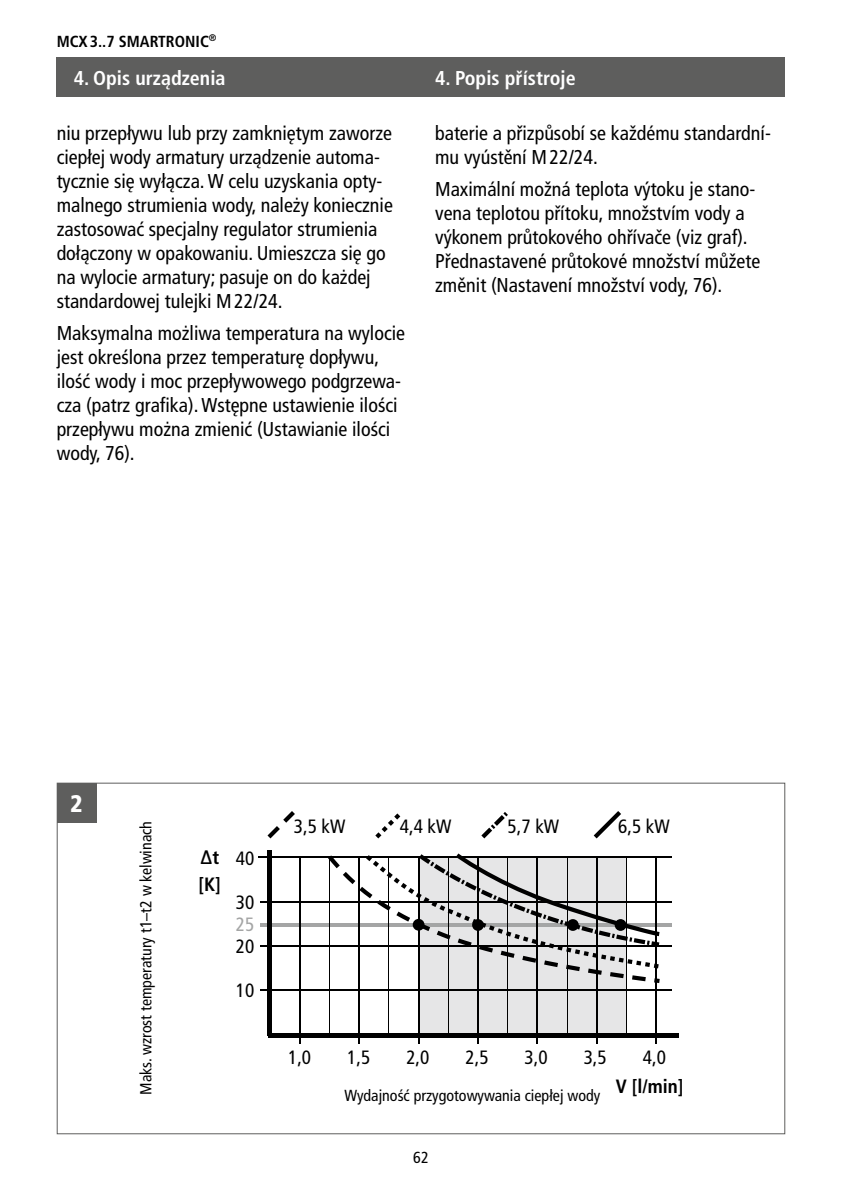
<style>
.page{position:relative;width:842px;height:1191px;background:#fff}
.page>*{position:absolute;margin:0;border:0;box-sizing:border-box;transform-origin:0 0}
.t1{font:900 condensed 24px "Frutiger LTCE";color:#fff}
.t2{font:condensed 20px/24px "Frutiger LTCE";color:#000}
.t3{font:700 condensed 20px "Frutiger LTCE";color:#fff}
.t4{font:condensed 19.2px "Frutiger LT Std";color:#000}
.t5{font:700 condensed 19.2px/26.4px "Frutiger LT Std";color:#000}
.t6{font:condensed 19.2px "Frutiger LT Std";color:#a4a5a5}
.t7{font:condensed 16px "Frutiger LTCE";color:#000}
.t8{font:700 condensed 16px "Frutiger LT Std";color:#000}
.t9{font:condensed 16px "Frutiger LT Std";color:#000}
.s1{font-weight:400}
</style>
<div class="page">
<div style="left:57px;top:782px;width:39px;height:40px;background:#5e5e5d"></div>
<div style="left:57px;top:57px;width:728px;height:39px;background:#5e5e5d"></div>
<div style="left:420px;top:856px;width:206px;height:178px;background:#e6e6e7"></div>
<hr style="left:260px;top:923px;width:411px;height:3px;background:#a4a5a5">
<hr style="left:268px;top:850px;width:4px;height:185px;background:#000">
<hr style="left:268px;top:1033px;width:411px;height:4px;background:#000">
<svg style="left:328px;top:855px;width:332px;height:128px"></svg>
<svg style="left:366px;top:853px;width:293px;height:115px"></svg>
<svg style="left:267px;top:811px;width:28px;height:27px"></svg>
<svg style="left:375px;top:813px;width:25px;height:25px"></svg>
<svg style="left:481px;top:812px;width:27px;height:26px"></svg>
<svg style="left:594px;top:811px;width:27px;height:27px"></svg>
<hr style="left:260px;top:989px;width:412px;height:1px;background:#000">
<hr style="left:260px;top:945px;width:412px;height:1px;background:#000">
<hr style="left:260px;top:901px;width:412px;height:1px;background:#000">
<hr style="left:258px;top:856px;width:414px;height:1px;background:#000">
<hr style="left:329px;top:856px;width:1px;height:178px;background:#000">
<hr style="left:388px;top:856px;width:1px;height:178px;background:#000">
<hr style="left:448px;top:856px;width:1px;height:178px;background:#000">
<hr style="left:507px;top:856px;width:1px;height:178px;background:#000">
<hr style="left:567px;top:856px;width:1px;height:178px;background:#000">
<hr style="left:626px;top:856px;width:1px;height:178px;background:#000">
<hr style="left:299px;top:856px;width:2px;height:187px;background:#000">
<hr style="left:358px;top:856px;width:2px;height:187px;background:#000">
<hr style="left:418px;top:856px;width:1px;height:187px;background:#000">
<hr style="left:477px;top:856px;width:2px;height:187px;background:#000">
<hr style="left:536px;top:856px;width:2px;height:187px;background:#000">
<hr style="left:596px;top:856px;width:2px;height:187px;background:#000">
<hr style="left:655px;top:856px;width:2px;height:187px;background:#000">
<p class="t8" style="left:57px;top:32px;width:161px">MCX3..7 SMARTRONIC<sup>®</sup></p>
<p class="t3" style="left:74px;top:66px;width:153px">4. Opis urządzenia</p>
<p class="t3" style="left:435px;top:66px;width:142px">4. Popis přístroje</p>
<p class="t2" style="left:57px;top:121px;width:338px">niu przepływu lub przy zamkniętym zaworze ciepłej wody armatury urządzenie automa&shy;tycznie się wyłącza. W celu uzyskania opty&shy;malnego strumienia wody, należy koniecznie zastosować specjalny regulator strumienia dołączony w opakowaniu. Umieszcza się go na wylocie armatury; pasuje on do każdej standardowej tulejki M22/24.</p>
<p class="t2" style="left:57px;top:321px;width:350px">Maksymalna możliwa temperatura na wylocie jest określona przez temperaturę dopływu, ilość wody i moc przepływowego podgrzewa&shy;cza (patrz grafika). Wstępne ustawienie ilości przepływu można zmienić (Ustawianie ilości wody, 76).</p>
<p class="t2" style="left:435px;top:121px;width:337px">baterie a přizpůsobí se každému standardní&shy;mu vyústění M22/24.</p>
<p class="t2" style="left:435px;top:177px;width:327px">Maximální možná teplota výtoku je stano&shy;vena teplotou přítoku, množstvím vody a výkonem průtokového ohřívače (viz graf).<br>Přednastavené průtokové množství můžete změnit (Nastavení množství vody, 76).</p>
<p class="t1" style="left:70px;top:788px;width:14px">2</p>
<p class="t7" style="left:137px;top:1094px;width:275px;rotate:-90deg">Maks. wzrost temperatury t1–t2 w kelwinach</p>
<p class="t5" style="left:198px;top:844px;width:57px">∆t <span class="s1">40 </span>[K]</p>
<p class="t4" style="left:236px;top:891px;width:20px">30</p>
<p class="t6" style="left:236px;top:913px;width:20px">25</p>
<p class="t4" style="left:236px;top:935px;width:20px">20</p>
<p class="t4" style="left:236px;top:979px;width:20px">10</p>
<p class="t4" style="left:294px;top:815px;width:53px">3,5 kW</p>
<p class="t4" style="left:400px;top:815px;width:53px">4,4 kW</p>
<p class="t4" style="left:508px;top:815px;width:53px">5,7 kW</p>
<p class="t4" style="left:618px;top:815px;width:53px">6,5 kW</p>
<p class="t4" style="left:288px;top:1045px;width:25px">1,0</p>
<p class="t4" style="left:347px;top:1045px;width:25px">1,5</p>
<p class="t4" style="left:406px;top:1045px;width:25px">2,0</p>
<p class="t4" style="left:465px;top:1045px;width:25px">2,5</p>
<p class="t4" style="left:525px;top:1045px;width:25px">3,0</p>
<p class="t4" style="left:584px;top:1045px;width:25px">3,5</p>
<p class="t4" style="left:643px;top:1045px;width:25px">4,0</p>
<p class="t5" style="left:616px;top:1072px;width:69px">V [l/min]</p>
<p class="t7" style="left:344px;top:1086px;width:257px">Wydajność przygotowywania ciepłej wody</p>
<p class="t9" style="left:413px;top:1148px;width:17px">62</p>
</div>
